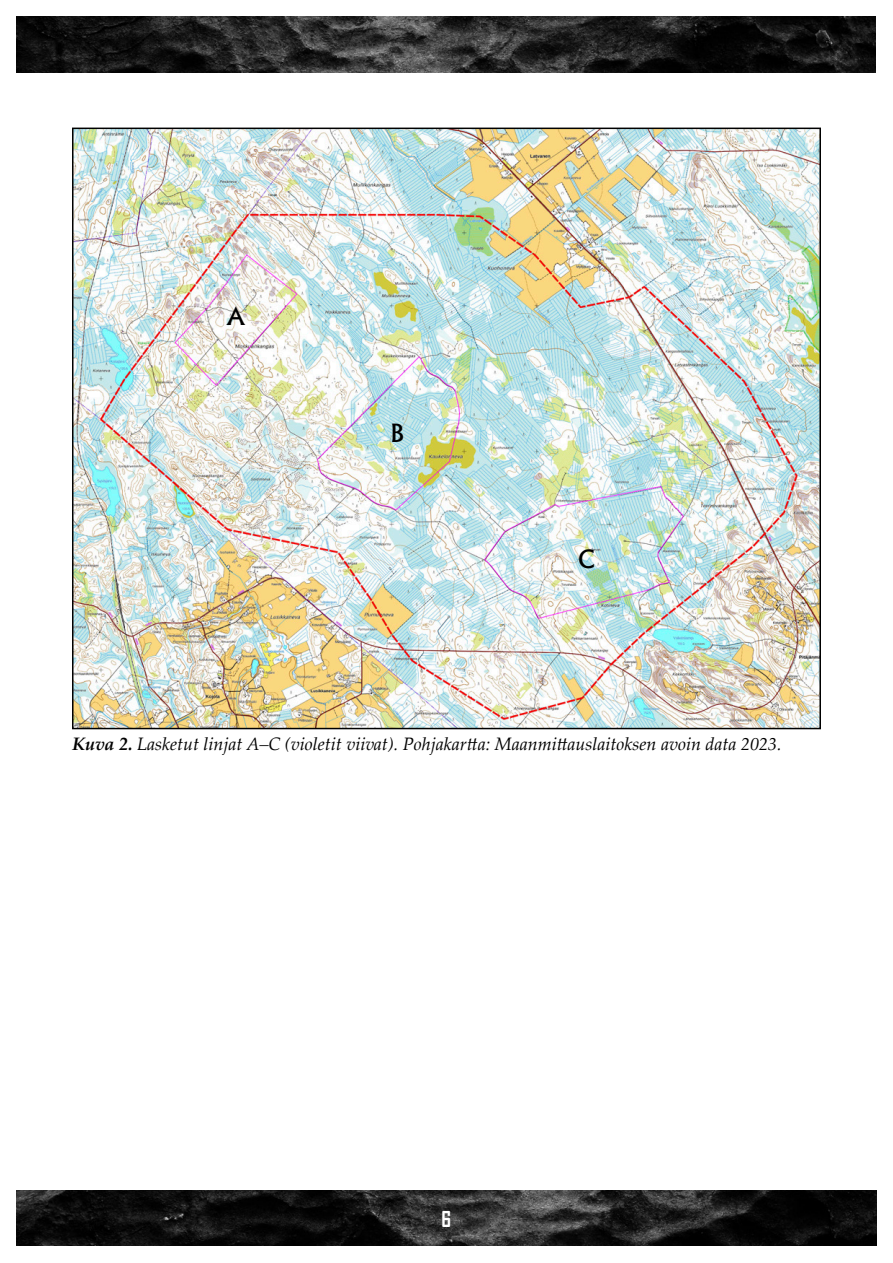
<style>
.page{position:relative;width:893px;height:1263px;background:#fff}
.page>*{position:absolute;margin:0;border:0;box-sizing:border-box;transform-origin:0 0}
.Kuvateksti{font:500 24px "Albertus";color:#000}
.t1{font:700 21px "Agency FB";color:#fff}
.Kuvateksti-2{font:italic 18px "Palatino Linotype";color:#000}
.s1{font-weight:700}
</style>
<div class="page">
<img style="left:17px;top:1191px;width:859px;height:55px">
<img style="left:17px;top:17px;width:859px;height:55px">
<img style="left:75px;top:131px;width:743px;height:595px">
<p class="Kuvateksti" style="left:226px;top:301px;width:21px">A</p>
<p class="Kuvateksti" style="left:390px;top:418px;width:15px">B</p>
<p class="Kuvateksti" style="left:578px;top:545px;width:18px">C</p>
<p class="Kuvateksti-2" style="left:72px;top:731px;width:711px"><span class="s1">Kuva 2.</span> Lasketut linjat A–C (violetit viivat). Pohjakartta: Maanmittauslaitoksen avoin data 2023.</p>
<p class="t1" style="left:442px;top:1206px;width:11px">6</p>
</div>
